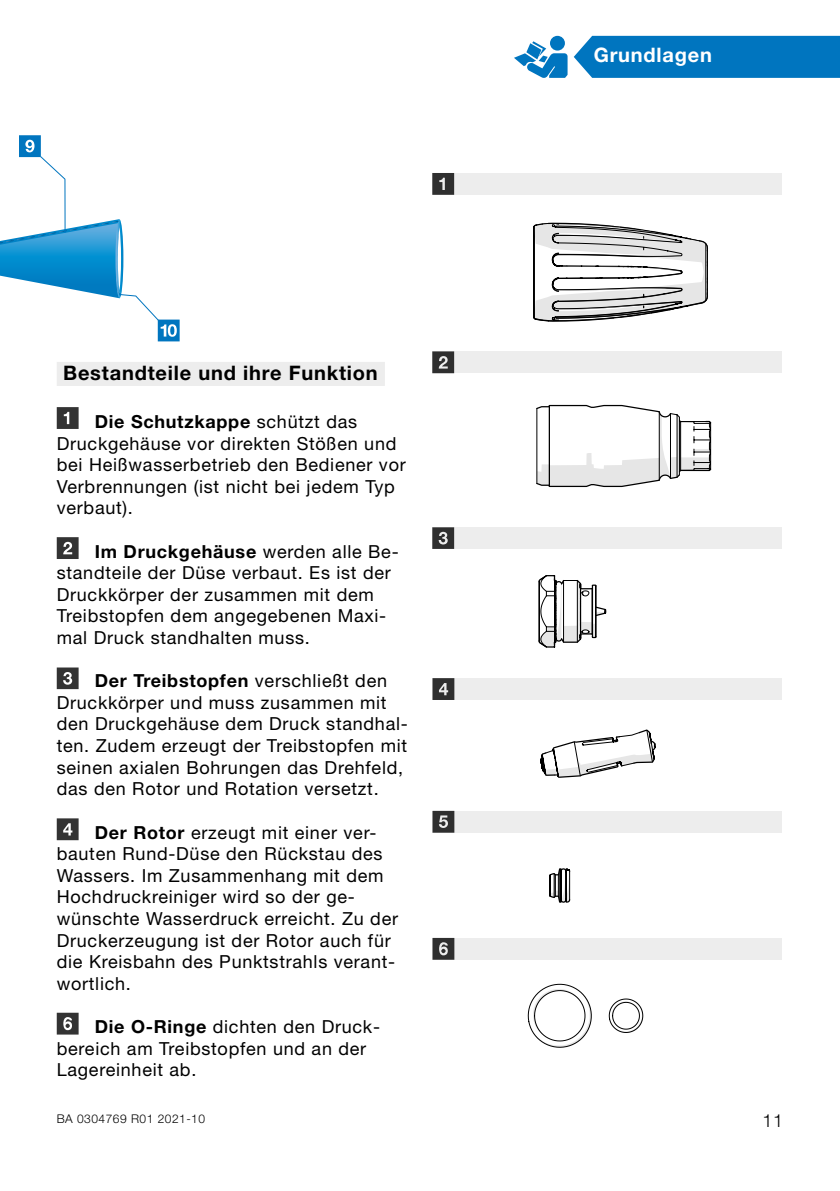
<style>
.page{position:relative;width:840px;height:1191px;background:#fff}
.page>*{position:absolute;margin:0;border:0;box-sizing:border-box;transform-origin:0 0}
.t1{font:700 20px "Helvetica Neue LT Std";letter-spacing:.04em;color:#000}
.t2{font:700 20px "Helvetica Neue LT Std";letter-spacing:.04em;color:#fff}
.t3{font:18px/21.6px "Helvetica Neue LT Std";letter-spacing:.04em;color:#000}
.t4{font:300 18px "Helvetica Neue LT Std";color:#000}
.t5{font:300 12px "Helvetica Neue LT Std";letter-spacing:.04em;color:#000}
.s1{font-weight:700}
</style>
<div class="page">
<div style="left:723px;top:36px;width:116px;height:42px;background:#0075bf"></div>
<div style="left:432px;top:173px;width:349px;height:22px;background:#ededed"></div>
<div style="left:432px;top:351px;width:349px;height:22px;background:#ededed"></div>
<div style="left:432px;top:527px;width:349px;height:22px;background:#ededed"></div>
<div style="left:432px;top:678px;width:349px;height:22px;background:#ededed"></div>
<div style="left:432px;top:811px;width:349px;height:21px;background:#ededed"></div>
<div style="left:432px;top:938px;width:349px;height:21px;background:#ededed"></div>
<svg style="left:432px;top:35px;width:291px;height:1013px"></svg>
<svg style="left:540px;top:731px;width:116px;height:46px"></svg>
<svg style="left:537px;top:574px;width:69px;height:74px"></svg>
<svg style="left:535px;top:404px;width:177px;height:83px"></svg>
<svg style="left:432px;top:173px;width:22px;height:22px"></svg>
<svg style="left:0;top:135px;width:179px;height:206px"></svg>
<svg style="left:532px;top:222px;width:176px;height:100px"></svg>
<svg style="left:432px;top:351px;width:22px;height:22px"></svg>
<svg style="left:432px;top:527px;width:22px;height:22px"></svg>
<svg style="left:432px;top:678px;width:22px;height:22px"></svg>
<svg style="left:432px;top:811px;width:22px;height:21px"></svg>
<svg style="left:527px;top:984px;width:64px;height:63px"></svg>
<svg style="left:608px;top:998px;width:34px;height:34px"></svg>
<svg style="left:432px;top:938px;width:22px;height:21px"></svg>
<div style="left:57px;top:362px;width:328px;height:24px;background:#ededed"></div>
<svg style="left:57px;top:407px;width:22px;height:22px"></svg>
<svg style="left:57px;top:537px;width:22px;height:22px"></svg>
<svg style="left:57px;top:667px;width:22px;height:22px"></svg>
<svg style="left:57px;top:818px;width:22px;height:22px"></svg>
<svg style="left:57px;top:1012px;width:22px;height:22px"></svg>
<p class="t1" style="left:63px;top:360px;width:316px">Bestandteile und ihre Funktion</p>
<p class="t3" style="left:57px;top:410px;width:350px;text-indent:38px"><span class="s1">Die Schutzkappe</span> schützt das<br>Druckgehäuse vor direkten Stößen und bei Heißwasserbetrieb den Bediener vor<br>Verbrennungen (ist nicht bei jedem Typ verbaut).</p>
<p class="t3" style="left:57px;top:540px;width:343px;text-indent:38px"><span class="s1">Im Druckgehäuse</span> werden alle Be&shy;standteile der Düse verbaut. Es ist der Druckkörper der zusammen mit dem Treibstopfen dem angegebenen Maxi&shy;mal Druck standhalten muss.</p>
<p class="t3" style="left:57px;top:670px;width:352px;text-indent:38px"><span class="s1">Der Treibstopfen</span> verschließt den Druckkörper und muss zusammen mit den Druckgehäuse dem Druck standhal&shy;ten. Zudem erzeugt der Treibstopfen mit seinen axialen Bohrungen das Drehfeld, das den Rotor und Rotation versetzt.</p>
<p class="t3" style="left:57px;top:821px;width:342px;text-indent:38px"><span class="s1">Der Rotor</span> erzeugt mit einer ver&shy;bauten Rund-Düse den Rückstau des<br>Wassers. Im Zusammenhang mit dem<br>Hochdruckreiniger wird so der ge&shy;wünschte Wasserdruck erreicht. Zu der<br>Druckerzeugung ist der Rotor auch für die Kreisbahn des Punktstrahls verant&shy;wortlich.</p>
<p class="t3" style="left:57px;top:1015px;width:324px;text-indent:38px"><span class="s1">Die O-Ringe</span> dichten den Druck&shy;bereich am Treibstopfen und an der<br>Lagereinheit ab.</p>
<p class="t2" style="left:593px;top:43px;width:120px">Grundlagen</p>
<p class="t5" style="left:57px;top:1111px;width:150px">BA 0304769 R01 2021-10</p>
<p class="t4" style="left:762px;top:1109px;width:22px">11</p>
</div>
